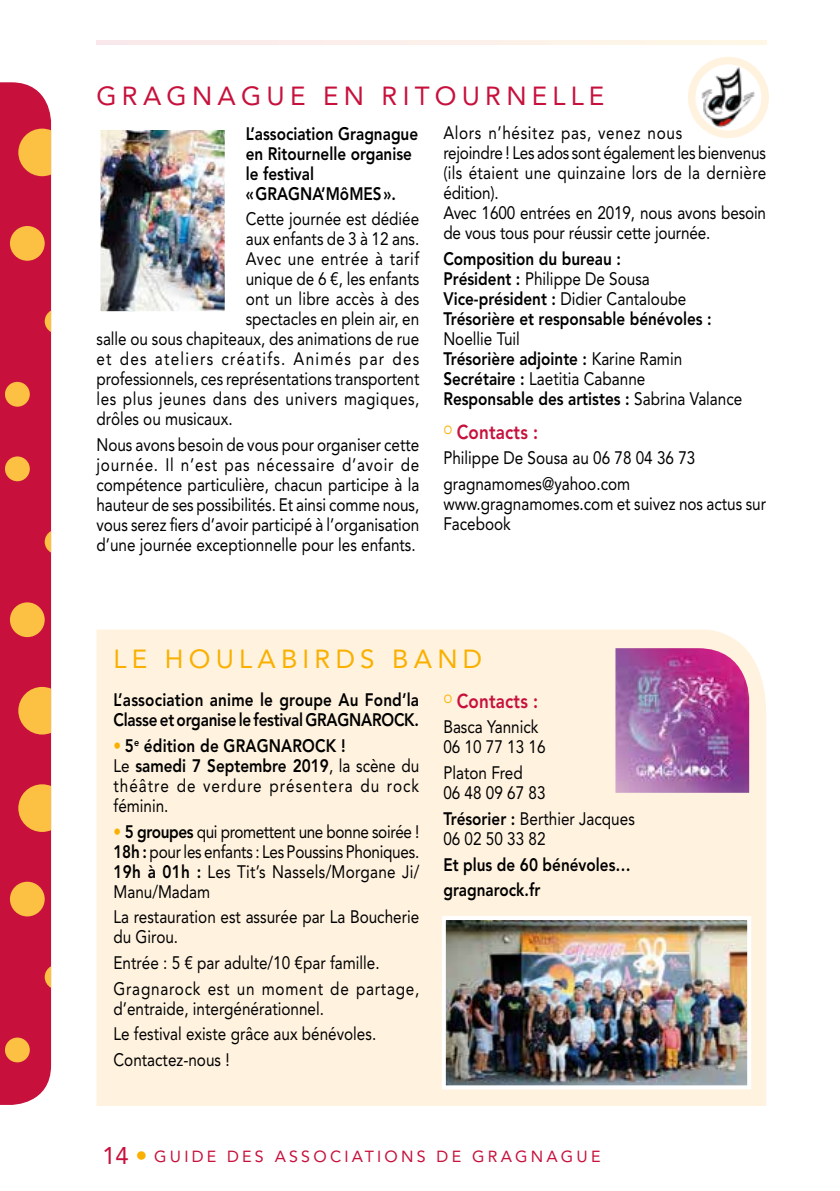
<style>
.page{position:relative;width:840px;height:1191px;background:#fff}
.page>*{position:absolute;margin:0;border:0;box-sizing:border-box;transform-origin:0 0}
.t1{font:26px "Avenir LT";letter-spacing:.2em;color:#c7113c}
.t2{font:26px "Avenir LT";letter-spacing:.2em;color:#f9b000}
.t3{font:800 20px "Avenir LT";letter-spacing:.01em;color:#c7113c;scale:.85 1}
.t4{font:18px/20px "Avenir LT";color:#000;scale:.85 1}
.t5{font:800 18px/20px "Avenir LT";color:#000;scale:.85 1}
.t6{font:18px/20px "Avenir LT";letter-spacing:.065em;color:#000;scale:.85 1}
.t7{font:18px/25.6px "Avenir LT";letter-spacing:.05em;color:#000;scale:.85 1}
.t8{font:18px "Avenir LT";letter-spacing:.035em;color:#000;scale:.85 1}
.t9{font:18px "Avenir LT";letter-spacing:.08em;color:#000;scale:.85 1}
.t10{font:16px "Avenir LT";letter-spacing:.2em;color:#c7113c}
.s1{font-weight:400}
.s2{color:#f9b000}
.s3{font-weight:800}
.s4{font-size:24px}
.s5{font-size:24px;color:#f9b000}
</style>
<div class="page">
<hr style="left:96px;top:41px;width:669px;height:4px;background:#fbf0ea">
<div style="left:0;top:82px;width:51px;height:1023px;background:#c7113c"></div>
<div style="left:10px;top:226px;width:35px;height:35px;background:#fcc042;border-radius:50%"></div>
<svg style="left:18px;top:129px;width:33px;height:47px;background:#f3a340"></svg>
<div style="left:5px;top:382px;width:25px;height:25px;background:#fcc042;border-radius:50%"></div>
<svg style="left:45px;top:310px;width:6px;height:22px"></svg>
<div style="left:10px;top:881px;width:35px;height:35px;background:#fcc042;border-radius:50%"></div>
<svg style="left:18px;top:784px;width:33px;height:48px;background:#f2a040"></svg>
<div style="left:5px;top:1037px;width:25px;height:25px;background:#fcc042;border-radius:50%"></div>
<svg style="left:45px;top:966px;width:6px;height:21px"></svg>
<div style="left:10px;top:602px;width:35px;height:35px;background:#fcc042;border-radius:50%"></div>
<svg style="left:18px;top:687px;width:33px;height:47px;background:#f3a340"></svg>
<div style="left:5px;top:456px;width:25px;height:25px;background:#fcc042;border-radius:50%"></div>
<svg style="left:45px;top:531px;width:6px;height:21px"></svg>
<div style="left:96px;top:629px;width:669px;height:477px;background:#fff3e0"></div>
<img style="left:696px;top:64px;width:66px;height:67px">
<div style="left:687px;top:57px;width:81px;height:81px;border:8px solid #fff3e0;border-radius:50%"></div>
<img style="left:101px;top:131px;width:122px;height:179px">
<div style="left:96px;top:126px;width:132px;height:189px;border:4px solid #fff"></div>
<img style="left:446px;top:921px;width:299px;height:163px">
<div style="left:441px;top:916px;width:309px;height:173px;border:4px solid #fff"></div>
<img style="left:615px;top:648px;width:133px;height:145px">
<h1 class="t1" style="left:96px;top:81px;width:509px">GRAGNAGUE EN RITOURNELLE</h1>
<p class="t5" style="left:245px;top:123px;width:204px">L’association Gragnague en Ritournelle organise le festival «GRAGNA’MôMES».</p>
<p class="t4" style="left:245px;top:209px;width:205px">Cette journée est dédiée</p>
<p class="t4" style="left:245px;top:229px;width:205px">aux enfants de 3 à 12 ans.</p>
<p class="t8" style="left:245px;top:248px;width:205px">Avec une entrée à tarif</p>
<p class="t4" style="left:245px;top:269px;width:206px">unique de 6 €, les enfants</p>
<p class="t4" style="left:245px;top:289px;width:205px">ont un libre accès à des</p>
<p class="t4" style="left:245px;top:309px;width:205px">spectacles en plein air, en</p>
<p class="t4" style="left:96px;top:329px;width:381px">salle ou sous chapiteaux, des animations de rue</p>
<p class="t9" style="left:96px;top:348px;width:381px">et des ateliers créatifs. Animés par des</p>
<p class="t4" style="left:96px;top:369px;width:381px">professionnels, ces représentations transportent</p>
<p class="t8" style="left:96px;top:388px;width:381px">les plus jeunes dans des univers magiques,</p>
<p class="t4" style="left:96px;top:409px;width:162px">drôles ou musicaux.</p>
<p class="t4" style="left:96px;top:435px;width:381px;text-align:justify">Nous avons besoin de vous pour organiser cette journée. Il n’est pas nécessaire d’avoir de compétence particulière, chacun participe à la hauteur de ses possibilités. Et ainsi comme nous, vous serez fiers d’avoir participé à l’organisation d’une journée exceptionnelle pour les enfants.</p>
<p class="t4" style="left:443px;top:123px;width:381px">Alors n’hésitez pas, venez nous<br>rejoindre ! Les ados sont également les bienvenus (ils étaient une quinzaine lors de la dernière édition).<br>Avec 1600 entrées en 2019, nous avons besoin de vous tous pour réussir cette journée.</p>
<p class="t5" style="left:443px;top:249px;width:317px">Composition du bureau :<br>Président : <span class="s1">Philippe De Sousa<br></span>Vice-président : <span class="s1">Didier Cantaloube<br></span>Trésorière et responsable bénévoles :</p>
<p class="t5" style="left:443px;top:329px;width:353px"><span class="s1">Noellie Tuil<br></span>Trésorière adjointe : <span class="s1">Karine Ramin<br></span>Secrétaire : <span class="s1">Laetitia Cabanne<br></span>Responsable des artistes : <span class="s1">Sabrina Valance</span></p>
<p class="t3" style="left:443px;top:420px;width:113px"><sup>o</sup> Contacts :</p>
<p class="t4" style="left:443px;top:445px;width:298px;line-height:25.6px">Philippe De Sousa au 06 78 04 36 73 gragnamomes@yahoo.com</p>
<p class="t4" style="left:443px;top:494px;width:381px">www.gragnamomes.com et suivez nos actus sur<br>Facebook</p>
<h1 class="t2" style="left:113px;top:643px;width:370px">LE HOULABIRDS BAND</h1>
<p class="t5" style="left:113px;top:690px;width:361px">L’association anime le groupe Au Fond’la<br>Classe et organise le festival GRAGNAROCK.</p>
<p class="t6" style="left:113px;top:736px;width:361px"><span class="s2">•</span> <span class="s3">5</span><sup>e</sup> <span class="s3">édition de GRAGNAROCK !<br></span>Le <span class="s3">samedi 7 Septembre 2019</span>, la scène du théâtre de verdure présentera du rock féminin.</p>
<p class="t4" style="left:113px;top:821px;width:361px;text-align:justify"><span class="s2">•</span> <span class="s3">5 groupes</span> qui promettent une bonne soirée !<br><span class="s3">18h :</span> pour les enfants : Les Poussins Phoniques.<br><span class="s3">19h à 01h :</span> Les Tit’s Nassels/Morgane Ji/ Manu/Madam</p>
<p class="t4" style="left:113px;top:907px;width:361px">La restauration est assurée par La Boucherie du Girou.</p>
<p class="t7" style="left:113px;top:950px;width:361px">Entrée : 5 € par adulte/10 €par famille.<br>Gragnarock est un moment de partage,</p>
<p class="t4" style="left:113px;top:995px;width:310px;line-height:25.6px">d’entraide, intergénérationnel.<br>Le festival existe grâce aux bénévoles.<br>Contactez-nous !</p>
<p class="t3" style="left:443px;top:689px;width:113px"><sup>o</sup> Contacts :</p>
<p class="t4" style="left:443px;top:717px;width:122px">Basca Yannick<br>06 10 77 13 16</p>
<p class="t4" style="left:443px;top:763px;width:122px">Platon Fred<br>06 48 09 67 83</p>
<p class="t4" style="left:443px;top:808px;width:227px"><span class="s3">Trésorier :</span> Berthier Jacques<br>06 02 50 33 82</p>
<p class="t5" style="left:443px;top:851px;width:222px;line-height:25.6px">Et plus de 60 bénévoles… gragnarock.fr</p>
<p class="t10" style="left:102px;top:1146px;width:499px"><span class="s4">14</span> <span class="s5">•</span> GUIDE DES ASSOCIATIONS DE GRAGNAGUE</p>
</div>
